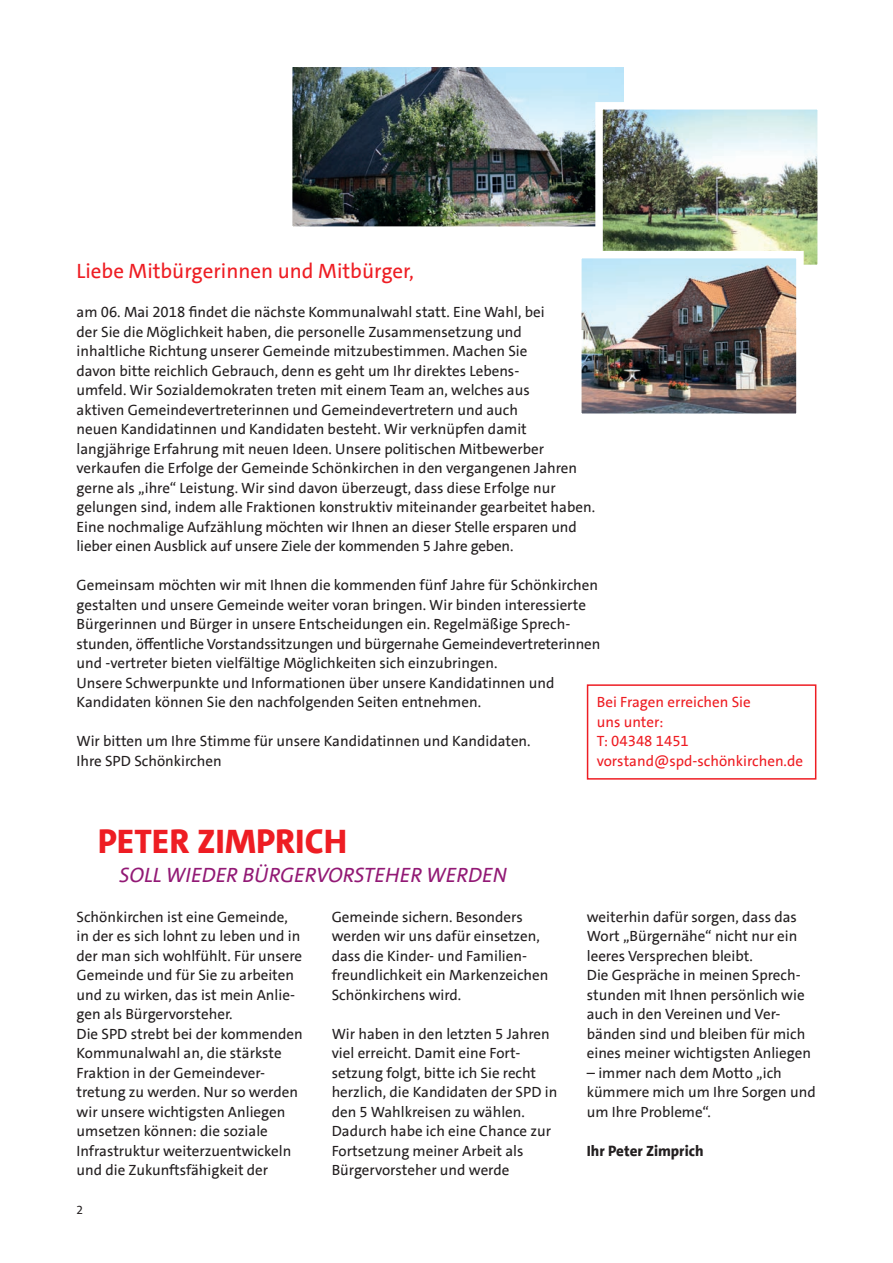
<style>
.page{position:relative;width:893px;height:1263px;background:#fff}
.page>*{position:absolute;margin:0;border:0;box-sizing:border-box;transform-origin:0 0}
.t1{font:800 34.5px "SPD The Sans Versal";color:#ee1d23}
.t2{font:21px "SPD The Sans";color:#ee1d23}
.t3{font:italic 21px "SPD The Sans Versal";color:#921975}
.t4{font:15px/19.5px "SPD The Sans";color:#231f20}
.t5{font:15px/19.5px "SPD The Sans";color:#ee1d23}
.t6{font:800 15px "SPD The Sans";color:#231f20}
.t7{font:12px "SPD The Sans";color:#231f20}
</style>
<div class="page">
<img style="left:292px;top:67px;width:526px;height:713px">
<h2 class="t2" style="left:77px;top:258px;width:339px">Liebe Mitbürgerinnen und Mitbürger,</h2>
<p class="t4" style="left:77px;top:303px;width:520px">am 06. Mai 2018 findet die nächste Kommunalwahl statt. Eine Wahl, bei<br>der Sie die Möglichkeit haben, die personelle Zusammensetzung und<br>inhaltliche Richtung unserer Gemeinde mitzubestimmen. Machen Sie<br>davon bitte reichlich Gebrauch, denn es geht um Ihr direktes Lebens-<br>umfeld. Wir Sozialdemokraten treten mit einem Team an, welches aus<br>aktiven Gemeindevertreterinnen und Gemeindevertretern und auch<br>neuen Kandidatinnen und Kandidaten besteht. Wir verknüpfen damit langjährige Erfahrung mit neuen Ideen. Unsere politischen Mitbewerber verkaufen die Erfolge der Gemeinde Schönkirchen in den vergangenen Jahren gerne als „ihre“ Leistung. Wir sind davon überzeugt, dass diese Erfolge nur gelungen sind, indem alle Fraktionen konstruktiv miteinander gearbeitet haben.<br>Eine nochmalige Aufzählung möchten wir Ihnen an dieser Stelle ersparen und lieber einen Ausblick auf unsere Ziele der kommenden 5 Jahre geben.</p>
<p class="t4" style="left:77px;top:576px;width:525px">Gemeinsam möchten wir mit Ihnen die kommenden fünf Jahre für Schönkirchen gestalten und unsere Gemeinde weiter voran bringen. Wir binden interessierte Bürgerinnen und Bürger in unsere Entscheidungen ein. Regelmäßige Sprech&shy;stunden, öffentliche Vorstandssitzungen und bürgernahe Gemeindevertreterinnen und -vertreter bieten vielfältige Möglichkeiten sich einzubringen.<br>Unsere Schwerpunkte und Informationen über unsere Kandidatinnen und Kandidaten können Sie den nachfolgenden Seiten entnehmen.</p>
<p class="t4" style="left:77px;top:732px;width:456px">Wir bitten um Ihre Stimme für unsere Kandidatinnen und Kandidaten.<br>Ihre SPD Schönkirchen</p>
<p class="t5" style="left:597px;top:693px;width:208px">Bei Fragen erreichen Sie<br>uns unter:<br>T: 04348 1451 vorstand@spd-schönkirchen.de</p>
<h1 class="t1" style="left:98px;top:819px;width:251px">PETER ZIMPRICH</h1>
<h2 class="t3" style="left:119px;top:862px;width:389px">SOLL WIEDER BÜRGERVORSTEHER WERDEN</h2>
<p class="t4" style="left:77px;top:907px;width:228px">Schönkirchen ist eine Gemeinde, in der es sich lohnt zu leben und in der man sich wohlfühlt. Für unsere<br>Gemeinde und für Sie zu arbeiten und zu wirken, das ist mein Anlie&shy;gen als Bürgervorsteher.<br>Die SPD strebt bei der kommenden<br>Kommunalwahl an, die stärkste<br>Fraktion in der Gemeinde ver&shy;tretung zu werden. Nur so werden wir unsere wichtigsten Anliegen umsetzen können: die soziale<br>Infrastruktur weiterzuentwickeln und die Zukunftsfähigkeit der</p>
<p class="t4" style="left:332px;top:907px;width:218px">Gemeinde sichern. Besonders werden wir uns dafür einsetzen, dass die Kinder- und Familien&shy;freundlichkeit ein Markenzeichen<br>Schönkirchens wird.</p>
<p class="t4" style="left:332px;top:1024px;width:227px">Wir haben in den letzten 5 Jahren viel erreicht. Damit eine Fort&shy;setzung folgt, bitte ich Sie recht herzlich, die Kandidaten der SPD in den 5 Wahlkreisen zu wählen.<br>Dadurch habe ich eine Chance zur<br>Fortsetzung meiner Arbeit als<br>Bürgervorsteher und werde</p>
<p class="t7" style="left:77px;top:1203px;width:8px">2</p>
<p class="t4" style="left:587px;top:907px;width:226px">weiterhin dafür sorgen, dass das<br>Wort „Bürgernähe“ nicht nur ein leeres Versprechen bleibt.<br>Die Gespräche in meinen Sprech&shy;stunden mit Ihnen persönlich wie auch in den Vereinen und Ver&shy;bänden sind und bleiben für mich eines meiner wichtigsten Anliegen</p>
<p class="t4" style="left:587px;top:1063px;width:230px">– immer nach dem Motto „ich kümmere mich um Ihre Sorgen und um Ihre Probleme“.</p>
<p class="t6" style="left:587px;top:1141px;width:118px">Ihr Peter Zimprich</p>
</div>
